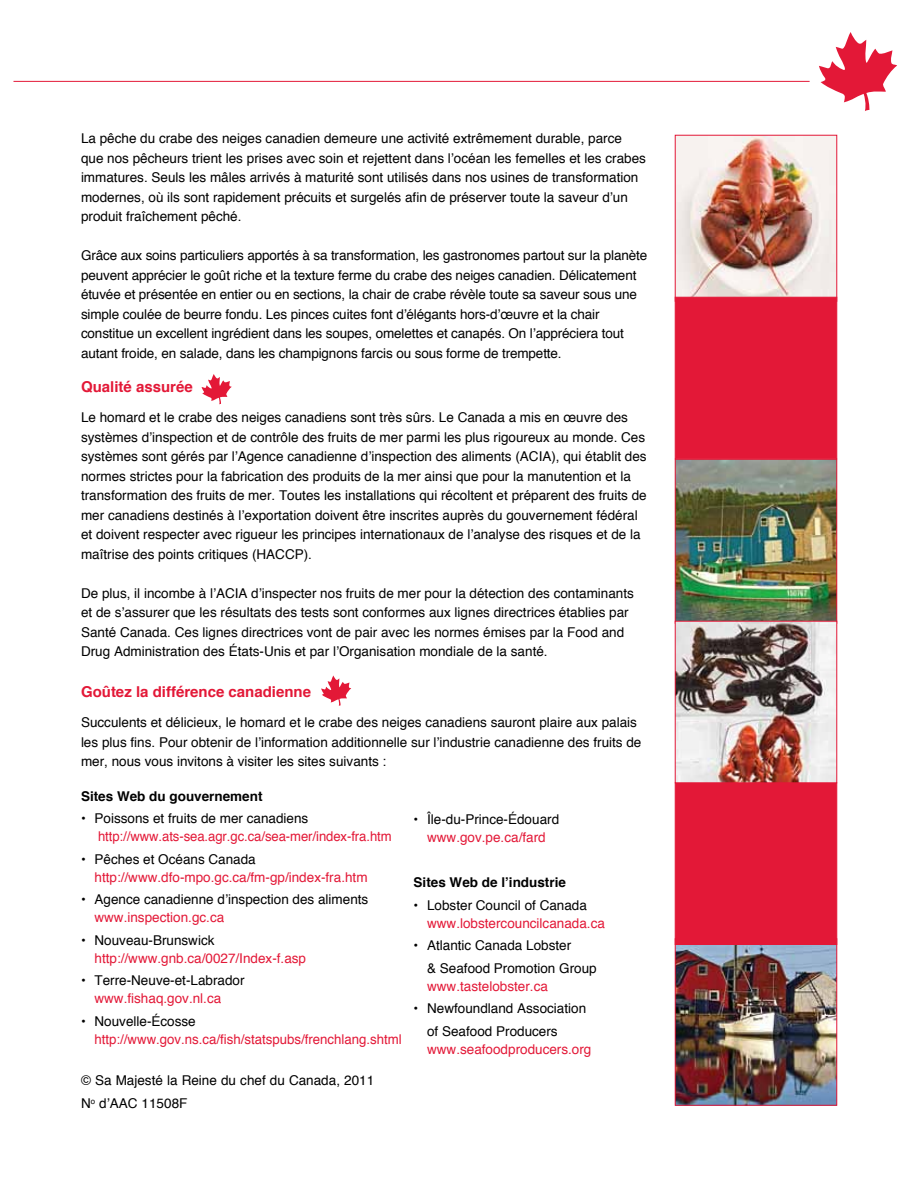
<style>
.page{position:relative;width:918px;height:1188px;background:#fff}
.page>*{position:absolute;margin:0;border:0;box-sizing:border-box;transform-origin:0 0}
.t1{font:700 15px "Helvetica";color:#e31837}
.t2{font:13.5px/19.5px "Helvetica";color:#000}
.t3{font:13.5px "Helvetica";color:#e31837}
.t4{font:700 13.5px "Helvetica";color:#000}
</style>
<div class="page">
<hr style="left:14px;top:81px;width:796px;height:1px;background:#e31837">
<svg style="left:819px;top:32px;width:78px;height:79px"></svg>
<img style="left:677px;top:137px;width:158px;height:160px">
<div style="left:675px;top:135px;width:162px;height:166px;border:1px solid #e31837"></div>
<img style="left:677px;top:461px;width:158px;height:160px">
<div style="left:675px;top:459px;width:162px;height:164px;border:1px solid #e31837"></div>
<img style="left:677px;top:945px;width:158px;height:158px">
<div style="left:675px;top:939px;width:162px;height:166px;border:1px solid #e31837"></div>
<div style="left:675px;top:783px;width:162px;height:162px;background:#e31837;border:1px solid #e31837"></div>
<div style="left:675px;top:297px;width:162px;height:162px;background:#e31837;border:1px solid #e31837"></div>
<img style="left:677px;top:623px;width:158px;height:158px">
<div style="left:675px;top:621px;width:162px;height:162px;border:1px solid #e31837"></div>
<svg style="left:321px;top:675px;width:30px;height:31px"></svg>
<svg style="left:202px;top:374px;width:30px;height:30px"></svg>
<p class="t2" style="left:81px;top:129px;width:567px">La pêche du crabe des neiges canadien demeure une activité extrêmement durable, parce que nos pêcheurs trient les prises avec soin et rejettent dans l’océan les femelles et les crabes immatures. Seuls les mâles arrivés à maturité sont utilisés dans nos usines de transformation modernes, où ils sont rapidement précuits et surgelés afin de préserver toute la saveur d’un produit fraîchement pêché.</p>
<p class="t2" style="left:81px;top:246px;width:568px">Grâce aux soins particuliers apportés à sa transformation, les gastronomes partout sur la planète peuvent apprécier le goût riche et la texture ferme du crabe des neiges canadien. Délicatement étuvée et présentée en entier ou en sections, la chair de crabe révèle toute sa saveur sous une simple coulée de beurre fondu. Les pinces cuites font d’élégants hors‑d’œuvre et la chair constitue un excellent ingrédient dans les soupes, omelettes et canapés. On l’appréciera tout autant froide, en salade, dans les champignons farcis ou sous forme de trempette.</p>
<p class="t1" style="left:81px;top:375px;width:113px">Qualité assurée</p>
<p class="t2" style="left:81px;top:408px;width:567px">Le homard et le crabe des neiges canadiens sont très sûrs. Le Canada a mis en œuvre des systèmes d’inspection et de contrôle des fruits de mer parmi les plus rigoureux au monde. Ces systèmes sont gérés par l’Agence canadienne d’inspection des aliments (ACIA), qui établit des normes strictes pour la fabrication des produits de la mer ainsi que pour la manutention et la transformation des fruits de mer. Toutes les installations qui récoltent et préparent des fruits de mer canadiens destinés à l’exportation doivent être inscrites auprès du gouvernement fédéral et doivent respecter avec rigueur les principes internationaux de l’analyse des risques et de la maîtrise des points critiques (HACCP).</p>
<p class="t2" style="left:81px;top:584px;width:554px">De plus, il incombe à l’ACIA d’inspecter nos fruits de mer pour la détection des contaminants et de s’assurer que les résultats des tests sont conformes aux lignes directrices établies par Santé Canada. Ces lignes directrices vont de pair avec les normes émises par la Food and Drug Administration des États-Unis et par l’Organisation mondiale de la santé.</p>
<p class="t1" style="left:81px;top:680px;width:232px">Goûtez la différence canadienne</p>
<p class="t2" style="left:81px;top:713px;width:562px">Succulents et délicieux, le homard et le crabe des neiges canadiens sauront plaire aux palais les plus fins. Pour obtenir de l’information additionnelle sur l’industrie canadienne des fruits de mer, nous vous invitons à visiter les sites suivants :</p>
<p class="t4" style="left:81px;top:785px;width:183px">Sites Web du gouvernement</p>
<p class="t2" style="left:81px;top:809px;width:229px">• Poissons et fruits de mer canadiens</p>
<p class="t3" style="left:98px;top:826px;width:295px">http://www.ats-sea.agr.gc.ca/sea-mer/index-fra.htm</p>
<p class="t2" style="left:81px;top:850px;width:176px">• Pêches et Océans Canada</p>
<p class="t3" style="left:94px;top:867px;width:275px">http://www.dfo-mpo.gc.ca/fm-gp/index-fra.htm</p>
<p class="t2" style="left:81px;top:890px;width:289px">• Agence canadienne d’inspection des aliments</p>
<p class="t3" style="left:94px;top:907px;width:131px">www.inspection.gc.ca</p>
<p class="t2" style="left:81px;top:931px;width:135px">• Nouveau-Brunswick</p>
<p class="t3" style="left:94px;top:948px;width:213px">http://www.gnb.ca/0027/Index-f.asp</p>
<p class="t2" style="left:81px;top:971px;width:165px">• Terre-Neuve-et-Labrador</p>
<p class="t3" style="left:94px;top:988px;width:128px">www.fishaq.gov.nl.ca</p>
<p class="t2" style="left:81px;top:1012px;width:116px">• Nouvelle-Écosse</p>
<p class="t3" style="left:94px;top:1029px;width:309px">http://www.gov.ns.ca/fish/statspubs/frenchlang.shtml</p>
<p class="t2" style="left:414px;top:810px;width:147px">• Île-du-Prince-Édouard</p>
<p class="t3" style="left:427px;top:827px;width:120px">www.gov.pe.ca/fard</p>
<p class="t4" style="left:414px;top:872px;width:154px">Sites Web de l’industrie</p>
<p class="t2" style="left:414px;top:896px;width:175px">• Lobster Council of Canada</p>
<p class="t3" style="left:427px;top:913px;width:179px">www.lobstercouncilcanada.ca</p>
<p class="t2" style="left:427px;top:935px;width:171px;line-height:22.5px;text-indent:-14px">• Atlantic Canada Lobster<br>&amp; Seafood Promotion Group</p>
<p class="t3" style="left:427px;top:976px;width:122px">www.tastelobster.ca</p>
<p class="t2" style="left:427px;top:998px;width:161px;line-height:22.5px;text-indent:-14px">• Newfoundland Association of Seafood Producers</p>
<p class="t3" style="left:427px;top:1039px;width:166px">www.seafoodproducers.org</p>
<p class="t2" style="left:81px;top:1069px;width:295px;line-height:23px">© Sa Majesté la Reine du chef du Canada, 2011<br>N<sup>o</sup> d’AAC 11508F</p>
</div>
